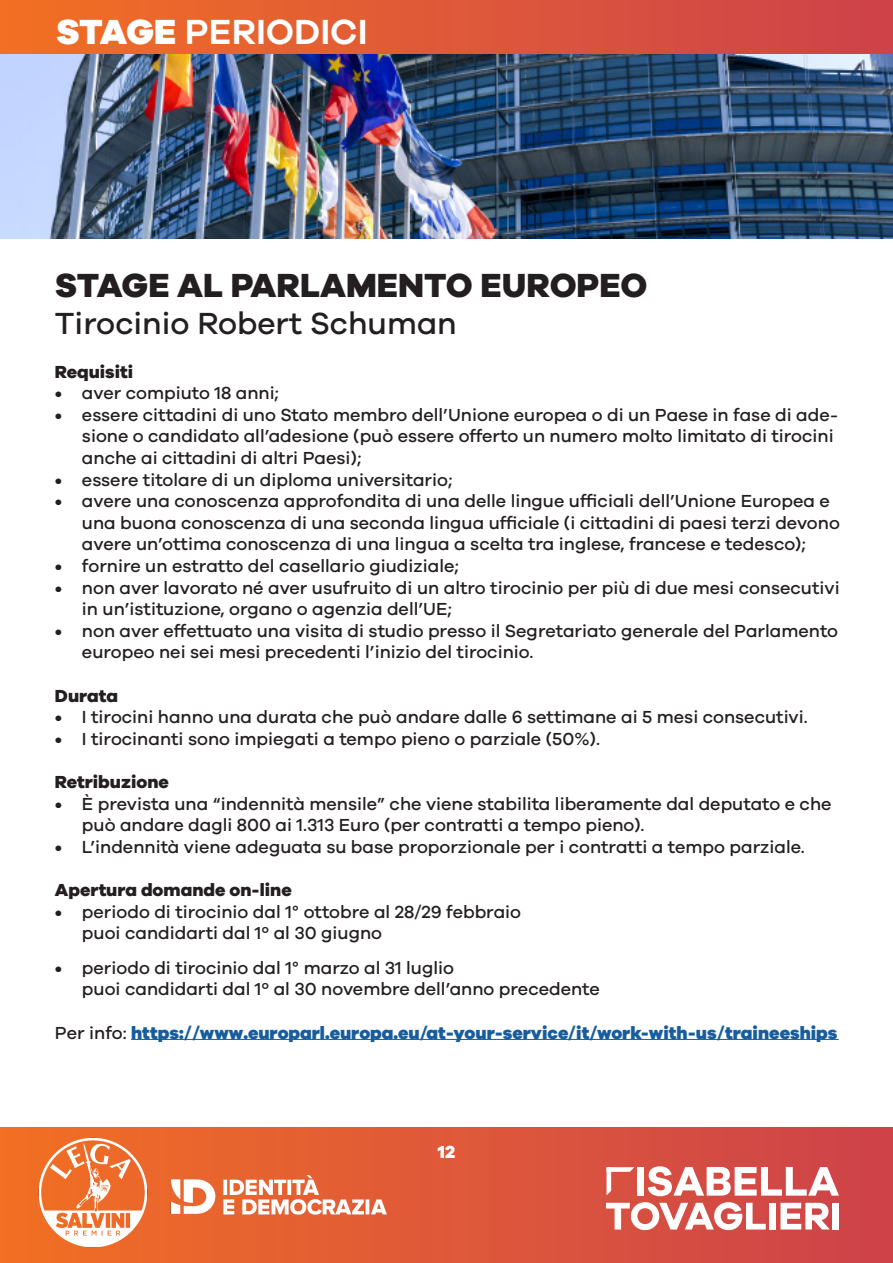
<style>
.page{position:relative;width:893px;height:1263px;background:#fff}
.page>*{position:absolute;margin:0;border:0;box-sizing:border-box;transform-origin:0 0}
.t1{font:600 36px "Galano Grotesque";color:#fff}
.t2{font:800 34.5px "Galano Grotesque";color:#231f20}
.t3{font:500 31.5px "Galano Grotesque";color:#231f20}
.t4{font:500 18px/21.6px "Galano Grotesque";color:#231f20}
.t5{font:800 18px "Galano Grotesque";color:#175d9e}
.t6{font:800 18px "Galano Grotesque";color:#231f20}
.t7{font:800 18px "Galano Grotesque";color:#fff}
.s1{font-weight:800}
.s2{font-weight:500;color:#231f20}
</style>
<div class="page">
<div style="left:0;top:1128px;width:893px;height:135px;background:linear-gradient(to right,#f16f24,#cd424b)"></div>
<div style="left:0;top:0;width:893px;height:54px;background:linear-gradient(to right,#f16f24,#cd424b)"></div>
<img style="left:165px;top:1167px;width:233px;height:58px">
<img style="left:35px;top:1134px;width:116px;height:116px">
<svg style="left:606px;top:1167px;width:28px;height:28px"></svg>
<div style="left:637px;top:1167px;width:7px;height:28px;background:#fff"></div>
<svg style="left:648px;top:1166px;width:191px;height:30px"></svg>
<svg style="left:606px;top:1202px;width:160px;height:28px"></svg>
<div style="left:769px;top:1203px;width:7px;height:26px;background:#fff"></div>
<svg style="left:780px;top:1203px;width:50px;height:26px"></svg>
<div style="left:832px;top:1203px;width:7px;height:26px;background:#fff"></div>
<hr style="left:131px;top:1039px;width:708px;height:1px;background:#175d9e">
<img style="left:0;top:54px;width:893px;height:184px">
<h1 class="t1" style="left:56px;top:10px;width:313px"><span class="s1">STAGE</span> PERIODICI</h1>
<p class="t2" style="left:55px;top:263px;width:594px">STAGE AL PARLAMENTO EUROPEO</p>
<p class="t3" style="left:55px;top:305px;width:403px">Tirocinio Robert Schuman</p>
<p class="t6" style="left:55px;top:360px;width:80px">Requisiti</p>
<p class="t4" style="left:55px;top:382px;width:226px">• aver compiuto 18 anni;</p>
<p class="t4" style="left:82px;top:403px;width:758px;text-indent:-27px">• essere cittadini di uno Stato membro dell’Unione europea o di un Paese in fase di ade&shy;sione o candidato all’adesione (può essere offerto un numero molto limitato di tirocini anche ai cittadini di altri Paesi);</p>
<p class="t4" style="left:55px;top:468px;width:399px">• essere titolare di un diploma universitario;</p>
<p class="t4" style="left:82px;top:490px;width:759px;text-indent:-27px">• avere una conoscenza approfondita di una delle lingue ufficiali dell’Unione Europea e una buona conoscenza di una seconda lingua ufficiale (i cittadini di paesi terzi devono avere un’ottima conoscenza di una lingua a scelta tra inglese, francese e tedesco);</p>
<p class="t4" style="left:55px;top:555px;width:405px">• fornire un estratto del casellario giudiziale;</p>
<p class="t4" style="left:82px;top:576px;width:759px;text-indent:-27px">• non aver lavorato né aver usufruito di un altro tirocinio per più di due mesi consecutivi in un’istituzione, organo o agenzia dell’UE;</p>
<p class="t4" style="left:82px;top:619px;width:758px;text-indent:-27px">• non aver effettuato una visita di studio presso il Segretariato generale del Parlamento europeo nei sei mesi precedenti l’inizio del tirocinio.</p>
<p class="t6" style="left:55px;top:684px;width:64px">Durata</p>
<p class="t4" style="left:55px;top:706px;width:754px">• I tirocini hanno una durata che può andare dalle 6 settimane ai 5 mesi consecutivi.</p>
<p class="t4" style="left:55px;top:727px;width:547px">• I tirocinanti sono impiegati a tempo pieno o parziale (50%).</p>
<p class="t6" style="left:55px;top:771px;width:115px">Retribuzione</p>
<p class="t4" style="left:82px;top:792px;width:751px;text-indent:-27px">• È prevista una “indennità mensile” che viene stabilita liberamente dal deputato e che può andare dagli 800 ai 1.313 Euro (per contratti a tempo pieno).</p>
<p class="t4" style="left:55px;top:835px;width:751px">• L’indennità viene adeguata su base proporzionale per i contratti a tempo parziale.</p>
<p class="t6" style="left:55px;top:879px;width:238px">Apertura domande on-line</p>
<p class="t4" style="left:82px;top:900px;width:441px;text-indent:-27px">• periodo di tirocinio dal 1° ottobre al 28/29 febbraio puoi candidarti dal 1º al 30 giugno</p>
<p class="t4" style="left:82px;top:956px;width:519px;text-indent:-27px">• periodo di tirocinio dal 1° marzo al 31 luglio<br>puoi candidarti dal 1º al 30 novembre dell’anno precedente</p>
<p class="t5" style="left:55px;top:1021px;width:784px"><span class="s2">Per info:</span> https://www.europarl.europa.eu/at-your-service/it/work-with-us/traineeships</p>
<p class="t7" style="left:438px;top:1141px;width:19px">12</p>
</div>
